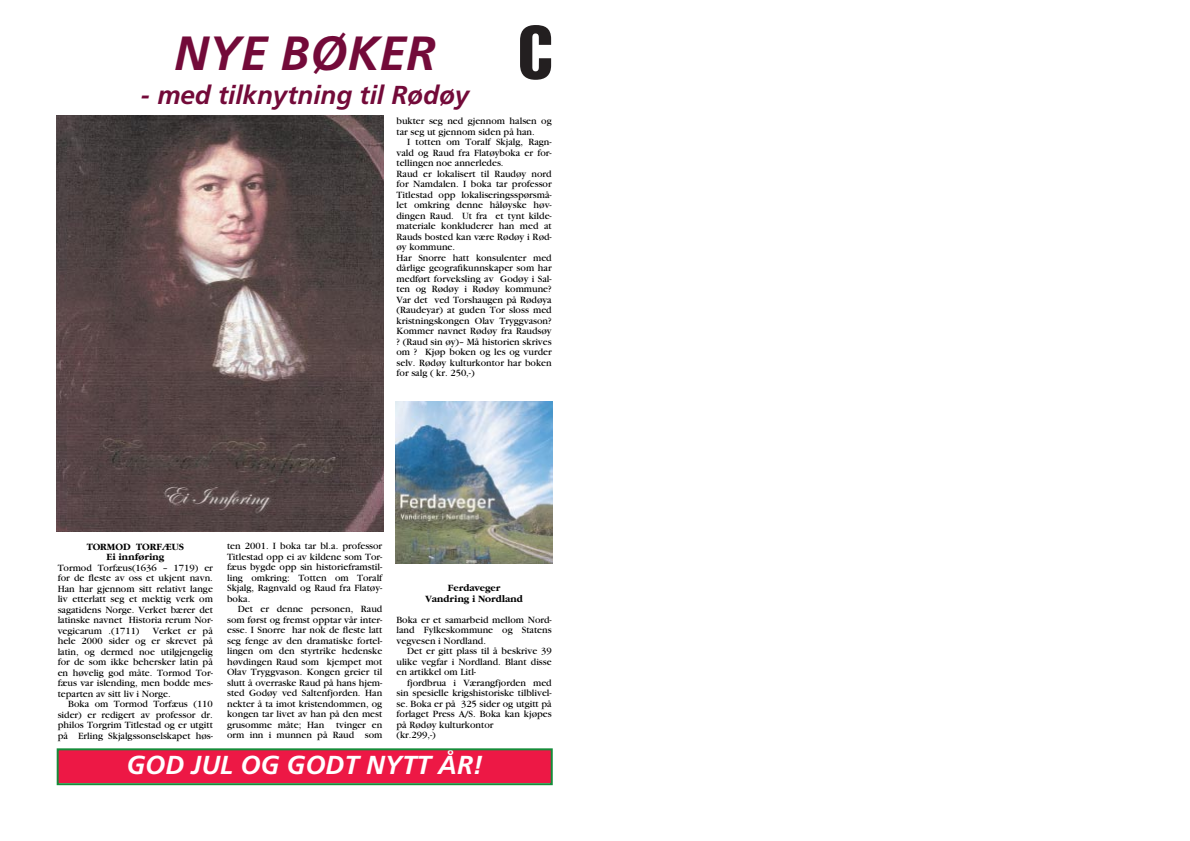
<style>
.page{position:relative;width:1190px;height:841px;background:#fff}
.page>*{position:absolute;margin:0;border:0;box-sizing:border-box;transform-origin:0 0}
.t1{font:extra-condensed 74px "Helvetica";color:#231f20}
.t2{font:italic 700 48px "Frutiger";color:#730a39}
.t3{font:italic 700 26px "Frutiger";color:#730a39}
.t4{font:italic 700 26px "Frutiger";color:#fff}
.t5{font:10px/10.5px "Garamond";color:#000;text-align:justify}
.t6{font:700 10px/10.5px "Garamond";color:#000;text-align:center}
</style>
<div class="page">
<img style="left:57px;top:116px;width:326px;height:415px">
<img style="left:396px;top:401px;width:157px;height:162px">
<div style="left:59px;top:750px;width:492px;height:33px;background:#ed1845"></div>
<div style="left:57px;top:748px;width:496px;height:37px;border:2px solid #168c3a"></div>
<h2 class="t2" style="left:174px;top:34px;width:263px">NYE BØKER</h2>
<h3 class="t3" style="left:140px;top:84px;width:331px">- med tilknytning til Rødøy</h3>
<h1 class="t1" style="left:518px;top:26px;width:36px">C</h1>
<p class="t5" style="left:397px;top:117px;width:157px">bukter seg ned gjennom halsen og tar seg ut gjennom siden på han.</p>
<p class="t5" style="left:397px;top:138px;width:157px;text-align:left;text-indent:11px">I totten om Toralf Skjalg, Ragn&shy;vald og Raud fra Flatøyboka er for&shy;tellingen noe annerledes.<br>Raud er lokalisert til Raudøy nord for Namdalen. I boka tar professor<br>Titlestad opp lokaliseringsspørsmå&shy;let omkring denne håløyske høv&shy;dingen Raud. Ut fra et tynt kilde&shy;materiale konkluderer han med at<br>Rauds bosted kan være Rødøy i Rød&shy;øy kommune.<br>Har Snorre hatt konsulenter med dårlige geografikunnskaper som har medført forveksling av Godøy i Sal&shy;ten og Rødøy i Rødøy kommune?<br>Var det ved Torshaugen på Rødøya (Raudeyar) at guden Tor sloss med kristningskongen Olav Tryggvason?<br>Kommer navnet Rødøy fra Raudsøy ? (Raud sin øy)– Må historien skrives om ? Kjøp boken og les og vurder selv. Rødøy kulturkontor har boken for salg ( kr. 250,-)</p>
<p class="t6" style="left:87px;top:542px;width:99px">TORMOD TORFÆUS<br>Ei innføring</p>
<p class="t5" style="left:58px;top:563px;width:157px">Tormod Torfæus(1636 – 1719) er for de fleste av oss et ukjent navn.<br>Han har gjennom sitt relativt lange liv etterlatt seg et mektig verk om sagatidens Norge. Verket bærer det latinske navnet Historia rerum Nor&shy;vegicarum .(1711)</p>
<p class="t5" style="left:58px;top:626px;width:157px;text-indent:95px">Verket er på hele 2000 sider og er skrevet på latin, og dermed noe utilgjengelig for de som ikke behersker latin på en høvelig god måte. Tormod Tor&shy;fæus var islending, men bodde mes&shy;teparten av sitt liv i Norge.</p>
<p class="t5" style="left:58px;top:700px;width:157px;text-indent:11px">Boka om Tormod Torfæus (110 sider) er redigert av professor dr. philos Torgrim Titlestad og er utgitt på Erling Skjalgssonselskapet høs-</p>
<p class="t5" style="left:227px;top:542px;width:157px">ten 2001. I boka tar bl.a. professor Titlestad opp ei av kildene som Tor&shy;fæus bygde opp sin historieframstil&shy;ling omkring: Totten om Toralf Skjalg, Ragnvald og Raud fra Flatøy&shy;boka.</p>
<p class="t5" style="left:227px;top:605px;width:157px;text-indent:11px">Det er denne personen, Raud som først og fremst opptar vår inter&shy;esse. I Snorre har nok de fleste latt seg fenge av den dramatiske fortel&shy;lingen om den styrtrike hedenske høvdingen Raud som kjempet mot Olav Tryggvason. Kongen greier til slutt å overraske Raud på hans hjem&shy;sted Godøy ved Saltenfjorden. Han nekter å ta imot kristendommen, og kongen tar livet av han på den mest grusomme måte; Han tvinger en orm inn i munnen på Raud som</p>
<p class="t6" style="left:425px;top:584px;width:99px">Ferdaveger<br>Vandring i Nordland</p>
<p class="t5" style="left:397px;top:615px;width:157px">Boka er et samarbeid mellom Nord&shy;land Fylkeskommune og Statens vegvesen i Nordland.</p>
<p class="t5" style="left:397px;top:647px;width:157px;text-indent:11px">Det er gitt plass til å beskrive 39 ulike vegfar i Nordland. Blant disse en artikkel om Litl-</p>
<p class="t5" style="left:397px;top:678px;width:157px;text-align:left;text-indent:11px">fjordbrua i Værangfjorden med sin spesielle krigshistoriske tilblivel&shy;se. Boka er på 325 sider og utgitt på forlaget Press A/S. Boka kan kjøpes på Rødøy kulturkontor<br>(kr.299,-)</p>
<h3 class="t4" style="left:126px;top:754px;width:358px">GOD JUL OG GODT NYTT ÅR!</h3>
</div>
